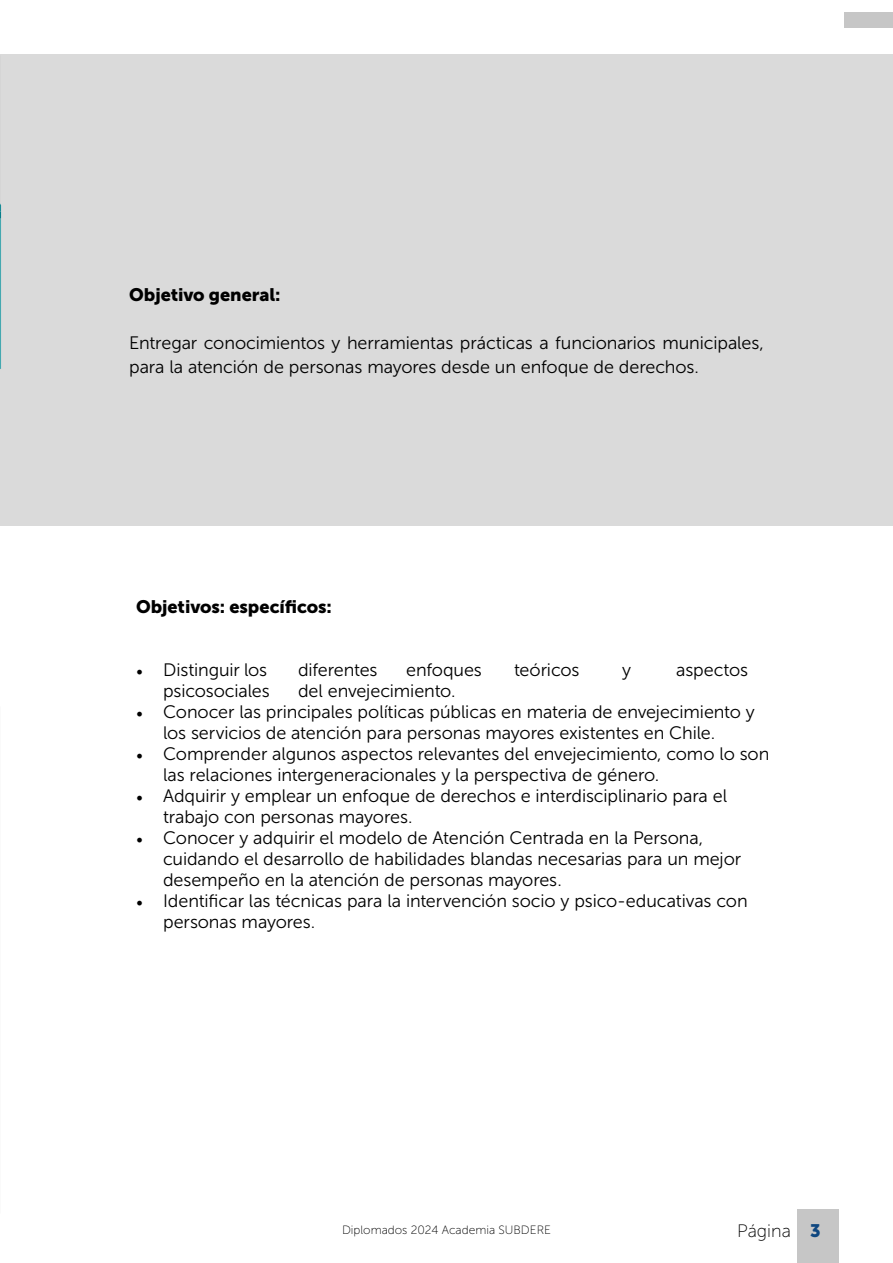
<style>
.page{position:relative;width:893px;height:1263px;background:#fff}
.page>*{position:absolute;margin:0;border:0;box-sizing:border-box;transform-origin:0 0}
.t1{font:18px/21px "Museo Sans 300";letter-spacing:-.005em;color:#000}
.t2{font:18px "Museo Sans 900";letter-spacing:-.005em;color:#000}
.t3{font:18px "Museo Sans 100";color:#000}
.t4{font:12px "Museo Sans 100";color:#000}
.s1{font-family:"Minion Pro"}
.s2{font-family:"Museo Sans 900";color:#0f4780}
</style>
<div class="page">
<div style="left:797px;top:1209px;width:42px;height:54px;background:#c6c6c6"></div>
<div style="left:844px;top:12px;width:49px;height:16px;background:#c6c6c6"></div>
<div style="left:0;top:54px;width:893px;height:471px;background:#dadada"></div>
<svg style="left:0;top:203px;width:1px;height:166px"></svg>
<p class="t2" style="left:129px;top:284px;width:153px">Objetivo general:</p>
<p class="t1" style="left:129px;top:331px;width:636px;line-height:24px">Entregar conocimientos y herramientas prácticas a funcionarios municipales, para la atención de personas mayores desde un enfoque de derechos.</p>
<p class="t2" style="left:136px;top:597px;width:197px">Objetivos: específicos:</p>
<p class="t1" style="left:136px;top:659px;width:133px"><span class="s1">•</span> Distinguir los</p>
<p class="t1" style="left:298px;top:659px;width:81px">diferentes</p>
<p class="t1" style="left:406px;top:659px;width:77px">enfoques</p>
<p class="t1" style="left:514px;top:659px;width:67px">teóricos</p>
<p class="t1" style="left:622px;top:659px;width:10px">y</p>
<p class="t1" style="left:676px;top:659px;width:73px">aspectos</p>
<p class="t1" style="left:163px;top:680px;width:108px">psicosociales</p>
<p class="t1" style="left:298px;top:680px;width:159px">del envejecimiento.</p>
<p class="t1" style="left:163px;top:701px;width:593px;text-indent:-27px"><span class="s1">•</span> Conocer las principales políticas públicas en materia de envejecimiento y los servicios de atención para personas mayores existentes en Chile.</p>
<p class="t1" style="left:163px;top:743px;width:608px;text-indent:-27px"><span class="s1">•</span> Comprender algunos aspectos relevantes del envejecimiento, como lo son las relaciones intergeneracionales y la perspectiva de género.</p>
<p class="t1" style="left:163px;top:786px;width:566px;text-indent:-27px"><span class="s1">•</span> Adquirir y emplear un enfoque de derechos e interdisciplinario para el trabajo con personas mayores.</p>
<p class="t1" style="left:163px;top:828px;width:580px;text-indent:-27px"><span class="s1">•</span> Conocer y adquirir el modelo de Atención Centrada en la Persona, cuidando el desarrollo de habilidades blandas necesarias para un mejor desempeño en la atención de personas mayores.</p>
<p class="t1" style="left:163px;top:891px;width:586px;text-indent:-27px"><span class="s1">•</span> Identificar las técnicas para la intervención socio y psico-educativas con personas mayores.</p>
<p class="t4" style="left:342px;top:1223px;width:210px">Diplomados 2024 Academia SUBDERE</p>
<p class="t3" style="left:737px;top:1221px;width:85px">Página <span class="s2">3</span></p>
</div>
